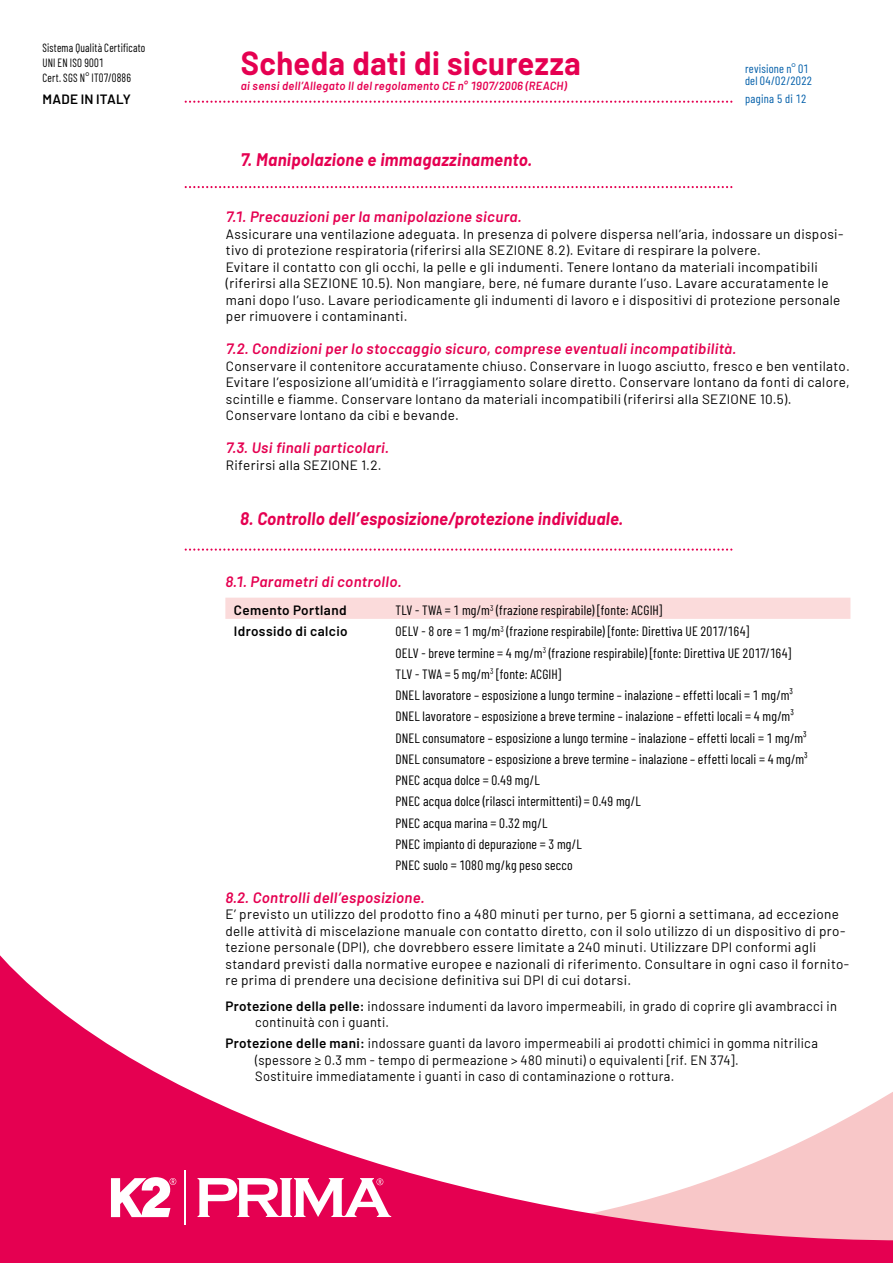
<style>
.page{position:relative;width:893px;height:1263px;background:#fff}
.page>*{position:absolute;margin:0;border:0;box-sizing:border-box;transform-origin:0 0}
.t1{font:700 32.55px "Barlow";letter-spacing:.015em;color:#e50051;scale:.95 1}
.t2{font:italic 700 17.7px "Barlow";letter-spacing:.015em;color:#e50051;scale:.95 1}
.t3{font:italic 600 15px "Barlow";letter-spacing:.025em;color:#e50051}
.t4{font:13.5px/16.5px "Barlow";letter-spacing:.025em;color:#000}
.t5{font:13.5px/21.3px "Barlow Condensed";letter-spacing:.015em;color:#000}
.t6{font:13.5px/16.5px "Barlow";letter-spacing:.025em;color:#000;scale:.95 1}
.t7{font:600 13.5px "Barlow";letter-spacing:.025em;color:#000}
.t8{font:12px/15px "Barlow Condensed";letter-spacing:.02em;color:#000;scale:.9 1}
.t9{font:12px/12px "Barlow Condensed";letter-spacing:.02em;color:#005ea9}
.t10{font:italic 600 11.85px "Barlow";letter-spacing:.03em;color:#e50051;scale:.95 1}
.s1{font-weight:600}
</style>
<div class="page">
<svg style="left:0;top:955px;width:893px;height:308px"></svg>
<hr style="left:184px;top:1170px;width:2px;height:54px;background:#fff">
<svg style="left:198px;top:1178px;width:193px;height:39px"></svg>
<svg style="left:111px;top:1177px;width:65px;height:40px"></svg>
<svg style="left:185px;top:101px;width:547px;height:2px"></svg>
<div style="left:225px;top:598px;width:625px;height:21px;background:#fbdbdb"></div>
<svg style="left:185px;top:548px;width:547px;height:3px"></svg>
<svg style="left:185px;top:186px;width:547px;height:2px"></svg>
<p class="t8" style="left:43px;top:40px;width:116px">Sistema Qualità Certificato<br>UNI EN ISO 9001<br>Cert. SGS N° IT07/0886</p>
<h1 class="t1" style="left:241px;top:39px;width:359px">Scheda dati di sicurezza</h1>
<p class="t10" style="left:241px;top:77px;width:345px">ai sensi dell’Allegato II del regolamento CE n° 1907/2006 (REACH)</p>
<p class="t7" style="left:43px;top:89px;width:90px">MADE IN ITALY</p>
<h2 class="t2" style="left:240px;top:146px;width:309px">7. Manipolazione e immagazzinamento.</h2>
<p class="t9" style="left:745px;top:61px;width:69px">revisione n° 01 del 04/02/2022</p>
<p class="t9" style="left:745px;top:92px;width:63px">pagina 5 di 12</p>
<p class="t3" style="left:226px;top:206px;width:297px">7.1. Precauzioni per la manipolazione sicura.</p>
<p class="t4" style="left:226px;top:225px;width:619px">Assicurare una ventilazione adeguata. In presenza di polvere dispersa nell’aria, indossare un disposi&shy;tivo di protezione respiratoria (riferirsi alla SEZIONE 8.2). Evitare di respirare la polvere.<br>Evitare il contatto con gli occhi, la pelle e gli indumenti. Tenere lontano da materiali incompatibili (riferirsi alla SEZIONE 10.5). Non mangiare, bere, né fumare durante l’uso. Lavare accuratamente le mani dopo l’uso. Lavare periodicamente gli indumenti di lavoro e i dispositivi di protezione personale per rimuovere i contaminanti.</p>
<p class="t3" style="left:226px;top:338px;width:512px">7.2. Condizioni per lo stoccaggio sicuro, comprese eventuali incompatibilità.</p>
<p class="t4" style="left:226px;top:357px;width:625px">Conservare il contenitore accuratamente chiuso. Conservare in luogo asciutto, fresco e ben ventilato.<br>Evitare l’esposizione all’umidità e l’irraggiamento solare diretto. Conservare lontano da fonti di calore, scintille e fiamme. Conservare lontano da materiali incompatibili (riferirsi alla SEZIONE 10.5).<br>Conservare lontano da cibi e bevande.</p>
<p class="t3" style="left:226px;top:437px;width:165px">7.3. Usi finali particolari.</p>
<p class="t4" style="left:226px;top:456px;width:157px">Riferirsi alla SEZIONE 1.2.</p>
<h2 class="t2" style="left:240px;top:505px;width:405px">8. Controllo dell’esposizione/protezione individuale.</h2>
<p class="t3" style="left:225px;top:571px;width:178px">8.1. Parametri di controllo.</p>
<p class="t7" style="left:234px;top:600px;width:114px">Cemento Portland</p>
<p class="t5" style="left:395px;top:598px;width:268px">TLV - TWA = 1 mg/m<sup>3</sup> (frazione respirabile) [fonte: ACGIH]</p>
<p class="t7" style="left:234px;top:621px;width:115px">Idrossido di calcio</p>
<p class="t5" style="left:395px;top:620px;width:414px">OELV - 8 ore = 1 mg/m<sup>3</sup> (frazione respirabile) [fonte: Direttiva UE 2017/164]<br>OELV - breve termine = 4 mg/m<sup>3</sup> (frazione respirabile) [fonte: Direttiva UE 2017/164] TLV - TWA = 5 mg/m<sup>3</sup> [fonte: ACGIH]<br>DNEL lavoratore – esposizione a lungo termine – inalazione – effetti locali = 1 mg/m³<br>DNEL lavoratore – esposizione a breve termine – inalazione – effetti locali = 4 mg/m³<br>DNEL consumatore – esposizione a lungo termine – inalazione – effetti locali = 1 mg/m³<br>DNEL consumatore – esposizione a breve termine – inalazione – effetti locali = 4 mg/m³<br>PNEC acqua dolce = 0.49 mg/L<br>PNEC acqua dolce (rilasci intermittenti) = 0.49 mg/L<br>PNEC acqua marina = 0.32 mg/L<br>PNEC impianto di depurazione = 3 mg/L<br>PNEC suolo = 1080 mg/kg peso secco</p>
<p class="t3" style="left:225px;top:886px;width:201px">8.2. Controlli dell’esposizione.</p>
<p class="t4" style="left:225px;top:905px;width:625px">E’ previsto un utilizzo del prodotto fino a 480 minuti per turno, per 5 giorni a settimana, ad eccezione delle attività di miscelazione manuale con contatto diretto, con il solo utilizzo di un dispositivo di pro&shy;tezione personale (DPI), che dovrebbero essere limitate a 240 minuti. Utilizzare DPI conformi agli standard previsti dalla normative europee e nazionali di riferimento. Consultare in ogni caso il fornito&shy;re prima di prendere una decisione definitiva sui DPI di cui dotarsi.</p>
<p class="t6" style="left:255px;top:996px;width:614px;text-indent:-30px"><span class="s1">Protezione della pelle:</span> indossare indumenti da lavoro impermeabili, in grado di coprire gli avambracci in continuità con i guanti.</p>
<p class="t6" style="left:255px;top:1034px;width:594px;text-indent:-30px"><span class="s1">Protezione delle mani:</span> indossare guanti da lavoro impermeabili ai prodotti chimici in gomma nitrilica (spessore ≥ 0.3 mm - tempo di permeazione &gt; 480 minuti) o equivalenti [rif. EN 374].<br>Sostituire immediatamente i guanti in caso di contaminazione o rottura.</p>
</div>
